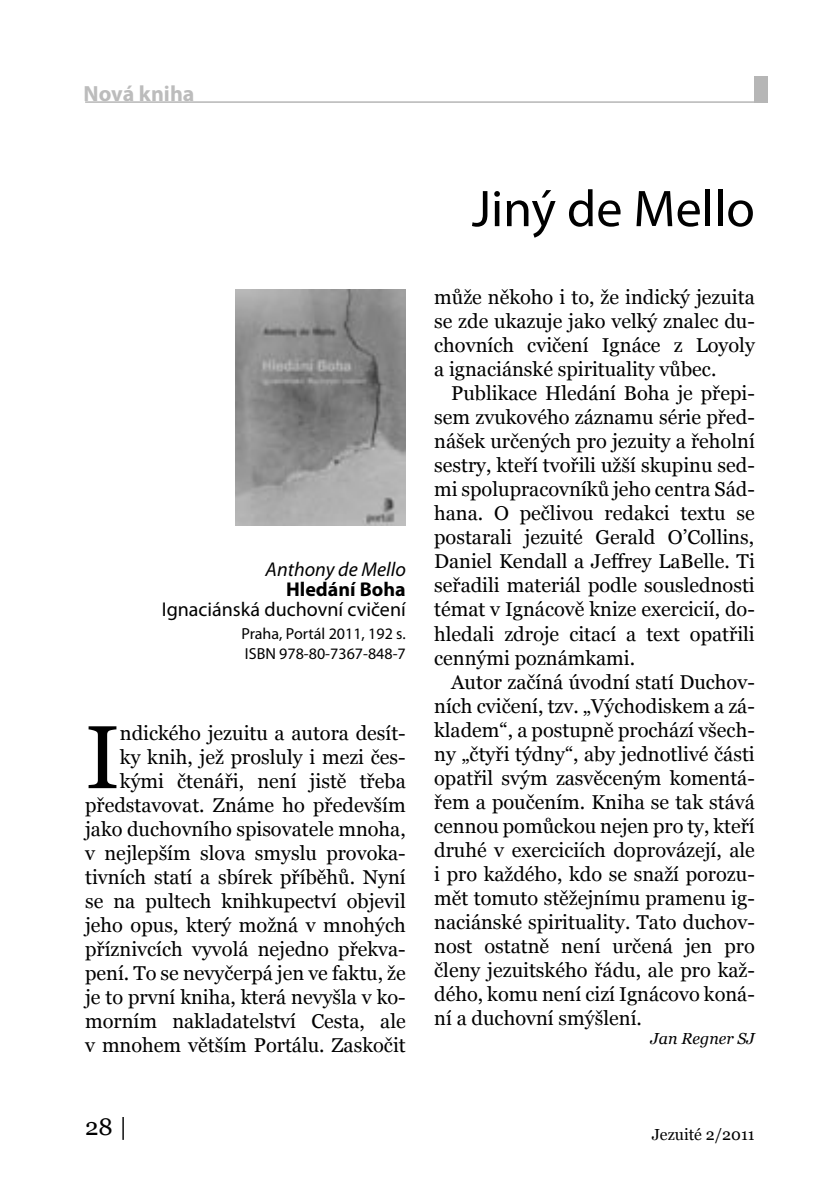
<style>
.page{position:relative;width:840px;height:1191px;background:#fff}
.page>*{position:absolute;margin:0;border:0;box-sizing:border-box;transform-origin:0 0}
.Text_článku{font:89.2px "Georgia";color:#000}
.nadpis_clanku{font:52px "Myriad Pro";color:#000}
.t1{font:24px "Georgia";color:#000}
.t2{font:700 22px "Myriad Pro";color:#bcbcbc}
.Text_článku-2{font:20px/24px "Georgia";color:#000;text-align:justify}
.Normální{font:20px "Myriad Pro";color:#000}
.Normální-2{font:italic 20px "Myriad Pro";color:#000}
.Normální-3{font:700 20px "Myriad Pro";color:#000}
.Normální-4{font:16px "Myriad Pro";color:#000}
.t3{font:16px "Georgia";color:#000}
.Podpis_pod_clankem{font:italic 16px "Georgia";color:#000}
</style>
<div class="page">
<hr style="left:85px;top:101px;width:669px;height:2px;background:#b6b6b6">
<div style="left:754px;top:76px;width:13px;height:26px;background:#b6b6b6"></div>
<img style="left:235px;top:289px;width:170px;height:236px">
<p class="t2" style="left:84px;top:82px;width:112px">Nová kniha</p>
<p class="Normální-2" style="left:265px;top:559px;width:142px">Anthony de Mello</p>
<p class="Normální-3" style="left:286px;top:578px;width:121px">Hledání Boha</p>
<p class="Normální" style="left:162px;top:599px;width:245px">Ignaciánská duchovní cvičení</p>
<p class="Normální-4" style="left:241px;top:624px;width:166px">Praha, Portál 2011, 192 s.</p>
<p class="Normální-4" style="left:245px;top:644px;width:162px">ISBN 978-80-7367-848-7</p>
<p class="Text_článku-2" style="left:85px;top:721px;width:322px;text-align:right">ndického jezuitu a autora desít-<br>ky knih, jež prosluly i mezi čes&shy;kými čtenáři, není jistě třeba představovat. Známe ho především jako duchovního spisovatele mnoha, v nejlepším slova smyslu provoka&shy;tivních statí a sbírek příběhů. Nyní se na pultech knihkupectví objevil jeho opus, který možná v mnohých příznivcích vyvolá nejedno překva&shy;pení. To se nevyčerpá jen ve faktu, že je to první kniha, která nevyšla v ko&shy;morním nakladatelství Cesta, ale v mnohem větším Portálu. Zaskočit</p>
<p class="Text_článku" style="left:85px;top:703px;width:36px">I</p>
<p class="nadpis_clanku" style="left:471px;top:180px;width:284px">Jiný de Mello</p>
<p class="Text_článku-2" style="left:434px;top:286px;width:322px">může někoho i to, že indický jezuita se zde ukazuje jako velký znalec du&shy;chovních cvičení Ignáce z Loyoly a ignaciánské spirituality vůbec.</p>
<p class="Text_článku-2" style="left:434px;top:382px;width:322px;text-indent:17px">Publikace Hledání Boha je přepi&shy;sem zvukového záznamu série před&shy;nášek určených pro jezuity a řeholní sestry, kteří tvořili užší skupinu sed&shy;mi spolupracovníků jeho centra Sád&shy;hana. O pečlivou redakci textu se postarali jezuité Gerald O’Collins, Daniel Kendall a Jeffrey LaBelle. Ti seřadili materiál podle souslednosti témat v Ignácově knize exercicií, do&shy;hledali zdroje citací a text opatřili cennými poznámkami.</p>
<p class="Text_článku-2" style="left:434px;top:670px;width:322px;text-indent:17px">Autor začíná úvodní statí Duchov&shy;ních cvičení, tzv. „Východiskem a zá&shy;kladem“, a postupně prochází všech&shy;ny „čtyři týdny“, aby jednotlivé části opatřil svým zasvěceným komentá&shy;řem a poučením. Kniha se tak stává cennou pomůckou nejen pro ty, kteří druhé v exerciciích doprovázejí, ale i pro každého, kdo se snaží porozu&shy;mět tomuto stěžejnímu pramenu ig&shy;naciánské spirituality. Tato duchov&shy;nost ostatně není určená jen pro členy jezuitského řádu, ale pro kaž&shy;dého, komu není cizí Ignácovo koná&shy;ní a duchovní smýšlení.</p>
<p class="Podpis_pod_clankem" style="left:650px;top:1028px;width:106px">Jan Regner SJ</p>
<p class="t1" style="left:85px;top:1112px;width:44px">28 |</p>
<p class="t3" style="left:651px;top:1125px;width:105px">Jezuité 2/2011</p>
</div>
